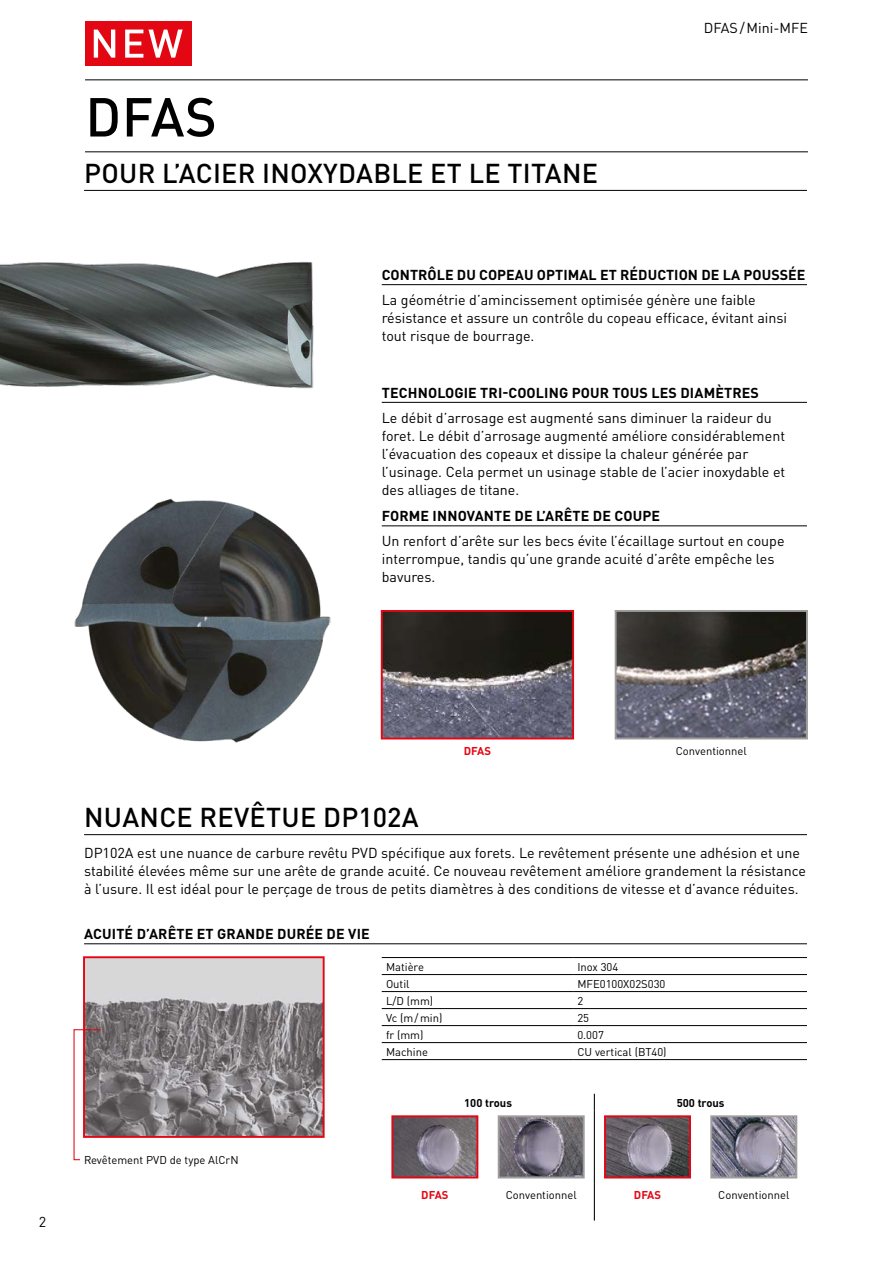
<style>
.page{position:relative;width:893px;height:1263px;background:#fff}
.page>*{position:absolute;margin:0;border:0;box-sizing:border-box;transform-origin:0 0}
.MHG_Headline_36_36pt{font:500 54px "DIN Pro";color:#000}
.MHG_Subline_18_24pt{font:500 27px "DIN Pro";letter-spacing:.01em;color:#000}
.MHG_Copytext_BASE_9{font:14.25px/18px "DIN Pro";color:#000}
.MHG_Copytext_Headlin{font:700 14.25px "DIN Pro";letter-spacing:.01em;color:#000}
.MHG_Table_left_align{font:11.25px "DIN Pro";color:#000}
.MHG_Table_center_ali{font:11.25px "DIN Pro";color:#000}
.MHG_Table_center_ali-2{font:700 11.25px "DIN Pro";color:#000}
.MHG_Table_center_ali-3{font:700 11.25px "DIN Pro";color:#e30613}
</style>
<div class="page">
<hr style="left:85px;top:79px;width:723px;height:1px;background:#000">
<hr style="left:85px;top:151px;width:723px;height:1px;background:#000">
<hr style="left:382px;top:974px;width:191px;height:1px;background:#000">
<hr style="left:573px;top:974px;width:234px;height:1px;background:#000">
<hr style="left:382px;top:991px;width:191px;height:1px;background:#000">
<hr style="left:573px;top:991px;width:234px;height:1px;background:#000">
<hr style="left:382px;top:1008px;width:191px;height:1px;background:#000">
<hr style="left:573px;top:1008px;width:234px;height:1px;background:#000">
<hr style="left:382px;top:1025px;width:191px;height:1px;background:#000">
<hr style="left:573px;top:1025px;width:234px;height:1px;background:#000">
<hr style="left:382px;top:1042px;width:191px;height:1px;background:#000">
<hr style="left:573px;top:1042px;width:234px;height:1px;background:#000">
<hr style="left:382px;top:957px;width:191px;height:1px;background:#000">
<hr style="left:573px;top:957px;width:234px;height:1px;background:#000">
<hr style="left:382px;top:1059px;width:191px;height:1px;background:#000">
<hr style="left:573px;top:1059px;width:234px;height:1px;background:#000">
<svg style="left:594px;top:1094px;width:1px;height:17px"></svg>
<hr style="left:594px;top:1111px;width:1px;height:72px;background:#000">
<hr style="left:594px;top:1183px;width:1px;height:37px;background:#000">
<img style="left:394px;top:1118px;width:81px;height:57px">
<div style="left:391px;top:1115px;width:87px;height:63px;border:2px solid #e30613"></div>
<img style="left:501px;top:1118px;width:81px;height:57px">
<div style="left:498px;top:1115px;width:87px;height:63px;border:2px solid #9d9d9c"></div>
<img style="left:607px;top:1118px;width:81px;height:57px">
<div style="left:604px;top:1115px;width:87px;height:63px;border:2px solid #e30613"></div>
<img style="left:713px;top:1118px;width:81px;height:57px">
<div style="left:710px;top:1115px;width:87px;height:63px;border:2px solid #9d9d9c"></div>
<img style="left:384px;top:613px;width:187px;height:123px">
<div style="left:381px;top:610px;width:193px;height:129px;border:2px solid #e30613"></div>
<img style="left:618px;top:613px;width:187px;height:123px">
<div style="left:615px;top:610px;width:193px;height:129px;border:2px solid #9d9d9c"></div>
<img style="left:86px;top:959px;width:236px;height:176px">
<div style="left:83px;top:956px;width:242px;height:182px;border:2px solid #e30613"></div>
<img style="left:74px;top:498px;width:257px;height:245px">
<img style="left:0;top:262px;width:314px;height:127px">
<div style="left:85px;top:21px;width:106px;height:45px;background:#e30613"></div>
<svg style="left:94px;top:30px;width:21px;height:28px"></svg>
<svg style="left:125px;top:30px;width:58px;height:28px"></svg>
<svg style="left:73px;top:1029px;width:29px;height:132px"></svg>
<hr style="left:84px;top:943px;width:723px;height:1px;background:#000">
<hr style="left:84px;top:834px;width:723px;height:1px;background:#000">
<hr style="left:84px;top:190px;width:723px;height:1px;background:#000">
<hr style="left:382px;top:402px;width:425px;height:1px;background:#000">
<hr style="left:382px;top:284px;width:425px;height:1px;background:#000">
<hr style="left:382px;top:525px;width:425px;height:1px;background:#000">
<p class="MHG_Headline_36_36pt" style="left:85px;top:73px;width:133px">DFAS</p>
<p class="MHG_Subline_18_24pt" style="left:84px;top:151px;width:515px">POUR L’ACIER INOXYDABLE ET LE TITANE</p>
<p class="MHG_Copytext_BASE_9" style="left:704px;top:18px;width:106px">DFAS/Mini-MFE</p>
<p class="MHG_Copytext_Headlin" style="left:382px;top:263px;width:425px">CONTRÔLE DU COPEAU OPTIMAL ET RÉDUCTION DE LA POUSSÉE</p>
<p class="MHG_Copytext_BASE_9" style="left:382px;top:289px;width:407px">La géométrie d’amincissement optimisée génère une faible résistance et assure un contrôle du copeau efficace, évitant ainsi tout risque de bourrage.</p>
<p class="MHG_Copytext_Headlin" style="left:382px;top:381px;width:379px">TECHNOLOGIE TRI-COOLING POUR TOUS LES DIAMÈTRES</p>
<p class="MHG_Copytext_BASE_9" style="left:382px;top:407px;width:405px">Le débit d’arrosage est augmenté sans diminuer la raideur du foret. Le débit d’arrosage augmenté améliore considérablement l’évacuation des copeaux et dissipe la chaleur générée par l’usinage. Cela permet un usinage stable de l’acier inoxydable et des alliages de titane.</p>
<p class="MHG_Copytext_Headlin" style="left:382px;top:504px;width:280px">FORME INNOVANTE DE L’ARÊTE DE COUPE</p>
<p class="MHG_Copytext_BASE_9" style="left:382px;top:531px;width:404px">Un renfort d’arête sur les becs évite l’écaillage surtout en coupe interrompue, tandis qu’une grande acuité d’arête empêche les bavures.</p>
<p class="MHG_Copytext_BASE_9" style="left:39px;top:1211px;width:9px">2</p>
<p class="MHG_Subline_18_24pt" style="left:84px;top:795px;width:336px">NUANCE REVÊTUE DP102A</p>
<p class="MHG_Table_center_ali-3" style="left:464px;top:741px;width:29px">DFAS</p>
<p class="MHG_Table_center_ali" style="left:676px;top:742px;width:73px">Conventionnel</p>
<p class="MHG_Copytext_BASE_9" style="left:84px;top:843px;width:723px">DP102A est une nuance de carbure revêtu PVD spécifique aux forets. Le revêtement présente une adhésion et une stabilité élevées même sur une arête de grande acuité. Ce nouveau revêtement améliore grandement la résistance à l’usure. Il est idéal pour le perçage de trous de petits diamètres à des conditions de vitesse et d’avance réduites.</p>
<p class="MHG_Copytext_Headlin" style="left:84px;top:922px;width:287px">ACUITÉ D’ARÊTE ET GRANDE DURÉE DE VIE</p>
<p class="MHG_Table_left_align" style="left:386px;top:958px;width:39px">Matière</p>
<p class="MHG_Table_left_align" style="left:577px;top:958px;width:43px">Inox 304</p>
<p class="MHG_Table_left_align" style="left:386px;top:975px;width:25px">Outil</p>
<p class="MHG_Table_left_align" style="left:386px;top:992px;width:49px">L/D (mm)</p>
<p class="MHG_Table_left_align" style="left:386px;top:1009px;width:58px">Vc (m/min)</p>
<p class="MHG_Table_left_align" style="left:386px;top:1026px;width:39px">fr (mm)</p>
<p class="MHG_Table_left_align" style="left:386px;top:1043px;width:44px">Machine</p>
<p class="MHG_Table_left_align" style="left:577px;top:1043px;width:91px">CU vertical (BT40)</p>
<p class="MHG_Table_left_align" style="left:577px;top:975px;width:90px">MFE0100X02S030</p>
<p class="MHG_Table_left_align" style="left:577px;top:992px;width:7px">2</p>
<p class="MHG_Table_left_align" style="left:577px;top:1009px;width:13px">25</p>
<p class="MHG_Table_left_align" style="left:577px;top:1026px;width:28px">0.007</p>
<p class="MHG_Table_center_ali-2" style="left:464px;top:1094px;width:49px">100 trous</p>
<p class="MHG_Table_center_ali-2" style="left:677px;top:1094px;width:49px">500 trous</p>
<p class="MHG_Table_left_align" style="left:84px;top:1151px;width:156px">Revêtement PVD de type AlCrN</p>
<p class="MHG_Table_center_ali" style="left:506px;top:1186px;width:73px">Conventionnel</p>
<p class="MHG_Table_center_ali" style="left:718px;top:1186px;width:73px">Conventionnel</p>
<p class="MHG_Table_center_ali-3" style="left:421px;top:1185px;width:29px">DFAS</p>
<p class="MHG_Table_center_ali-3" style="left:634px;top:1185px;width:29px">DFAS</p>
</div>
